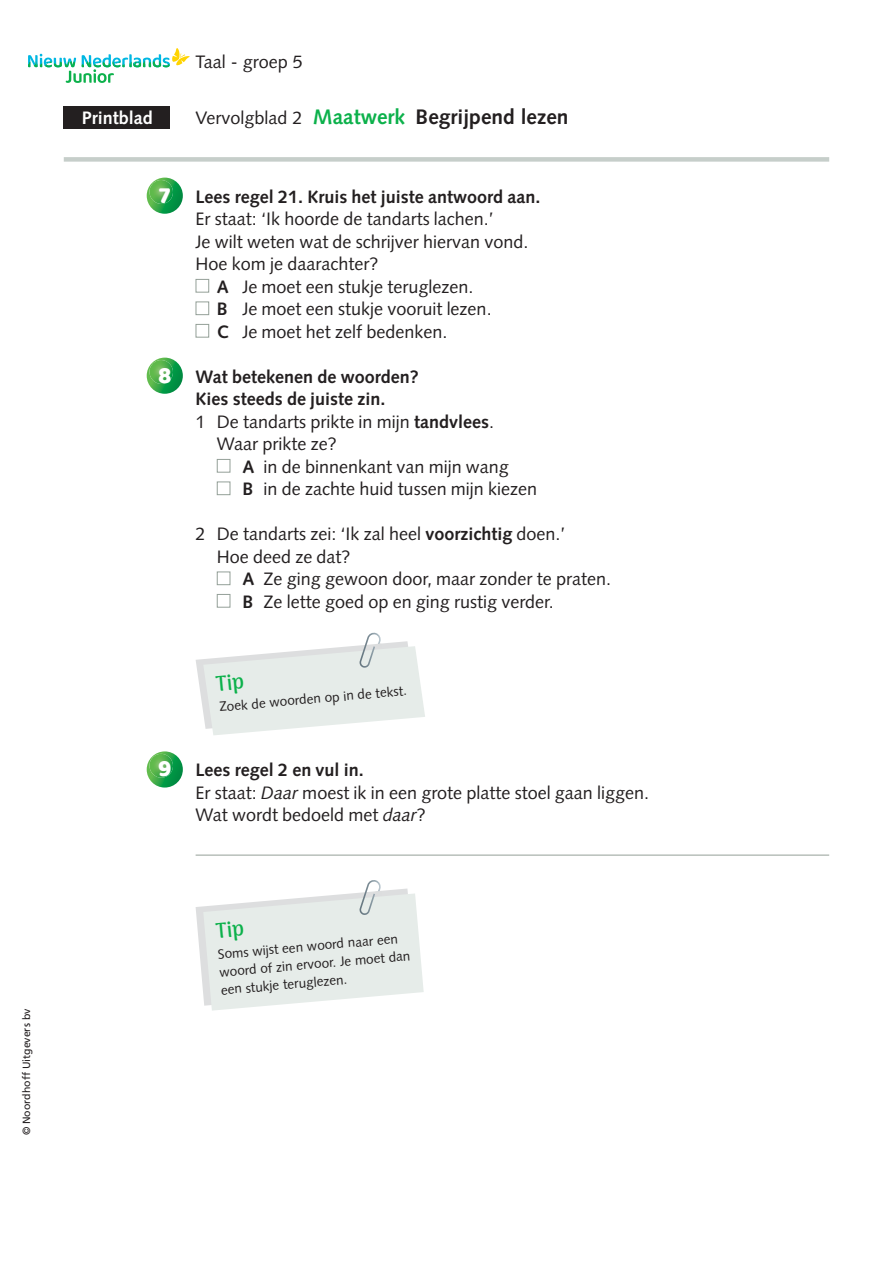
<style>
.page{position:relative;width:893px;height:1263px;background:#fff}
.page>*{position:absolute;margin:0;border:0;box-sizing:border-box;transform-origin:0 0}
.t1{font:24px "Baloo";color:#fff}
.t2{font:700 21px "Syntax LT Std";color:#231f20}
.t3{font:18px/22.5px "Syntax LT Std";color:#231f20}
.t4{font:700 18px "Syntax LT Std";color:#231f20}
.t5{font:700 18px "Syntax LT Std";color:#fff}
.t6{font:13.5px/18px "Syntax LT Std";color:#231f20}
.t7{font:10.5px "Frutiger LT Std";color:#231f20}
.s1{font-weight:400;font-size:18px}
.s2{color:#0cb14b}
.s3{font-weight:700}
.s4{font-style:italic}
</style>
<div class="page">
<svg style="left:28px;top:48px;width:162px;height:35px"></svg>
<div style="left:64px;top:157px;width:765px;height:5px;background:#c6ceca"></div>
<hr style="left:196px;top:855px;width:633px;height:1px;background:#94a098">
<div style="left:196px;top:279px;width:13px;height:14px;border:1px solid #94a098"></div>
<div style="left:196px;top:301px;width:13px;height:14px;border:1px solid #94a098"></div>
<div style="left:196px;top:324px;width:13px;height:14px;border:1px solid #94a098"></div>
<div style="left:217px;top:459px;width:13px;height:14px;border:1px solid #94a098"></div>
<div style="left:217px;top:481px;width:13px;height:14px;border:1px solid #94a098"></div>
<div style="left:217px;top:571px;width:13px;height:14px;border:1px solid #94a098"></div>
<div style="left:217px;top:594px;width:13px;height:14px;border:1px solid #94a098"></div>
<svg style="left:147px;top:178px;width:36px;height:36px"></svg>
<img style="left:148px;top:180px;width:26px;height:24px">
<svg style="left:147px;top:358px;width:36px;height:36px"></svg>
<img style="left:148px;top:360px;width:26px;height:24px">
<svg style="left:147px;top:751px;width:36px;height:36px"></svg>
<img style="left:148px;top:754px;width:26px;height:24px">
<div style="left:64px;top:106px;width:106px;height:23px;background:#231f20"></div>
<svg style="left:196px;top:632px;width:229px;height:103px"></svg>
<svg style="left:196px;top:880px;width:228px;height:130px"></svg>
<p class="t7" style="left:20px;top:1135px;width:128px;rotate:-90deg">© Noordhoff Uitgevers bv</p>
<p class="t3" style="left:196px;top:50px;width:109px">Taal - groep 5</p>
<p class="t5" style="left:82px;top:107px;width:73px">Printblad</p>
<p class="t2" style="left:196px;top:104px;width:374px"><span class="s1">Vervolgblad 2</span> <span class="s2">Maatwerk</span> Begrijpend lezen</p>
<h1 class="t1" style="left:159px;top:180px;width:13px">7</h1>
<h1 class="t1" style="left:158px;top:360px;width:15px">8</h1>
<p class="t4" style="left:196px;top:186px;width:346px">Lees regel 21. Kruis het juiste antwoord aan.</p>
<p class="t3" style="left:196px;top:208px;width:300px">Er staat: ‘Ik hoorde de tandarts lachen.’</p>
<p class="t3" style="left:196px;top:230px;width:334px">Je wilt weten wat de schrijver hiervan vond.</p>
<p class="t3" style="left:196px;top:253px;width:184px">Hoe kom je daarachter?</p>
<p class="t3" style="left:217px;top:275px;width:258px"><span class="s3">A</span> Je moet een stukje teruglezen.</p>
<p class="t3" style="left:217px;top:298px;width:276px"><span class="s3">B</span> Je moet een stukje vooruit lezen.</p>
<p class="t3" style="left:217px;top:320px;width:232px"><span class="s3">C</span> Je moet het zelf bedenken.</p>
<p class="t4" style="left:196px;top:366px;width:225px">Wat betekenen de woorden?</p>
<p class="t4" style="left:196px;top:388px;width:191px">Kies steeds de juiste zin.</p>
<p class="t3" style="left:196px;top:410px;width:300px">1 De tandarts prikte in mijn <span class="s3">tandvlees</span>.</p>
<p class="t3" style="left:217px;top:433px;width:121px">Waar prikte ze?</p>
<p class="t3" style="left:242px;top:455px;width:268px"><span class="s3">A</span> in de binnenkant van mijn wang</p>
<p class="t3" style="left:242px;top:478px;width:296px"><span class="s3">B</span> in de zachte huid tussen mijn kiezen</p>
<p class="t3" style="left:217px;top:523px;width:350px;text-indent:-21px">2 De tandarts zei: ‘Ik zal heel <span class="s3">voorzichtig</span> doen.’<br>Hoe deed ze dat?</p>
<p class="t3" style="left:242px;top:568px;width:370px"><span class="s3">A</span> Ze ging gewoon door, maar zonder te praten.<br><span class="s3">B</span> Ze lette goed op en ging rustig verder.</p>
<h1 class="t1" style="left:158px;top:754px;width:15px">9</h1>
<p class="t6" style="left:219px;top:698px;width:190px;rotate:-5deg">Zoek de woorden op in de tekst.</p>
<p class="t3" style="left:196px;top:759px;width:455px"><span class="s3">Lees regel 2 en vul in.<br></span>Er staat: <span class="s4">Daar</span> moest ik in een grote platte stoel gaan liggen.<br>Wat wordt bedoeld met <span class="s4">daar</span>?</p>
<p class="t6" style="left:217px;top:945px;width:193px;rotate:-5deg">Soms wijst een woord naar een woord of zin ervoor. Je moet dan een stukje teruglezen.</p>
</div>
